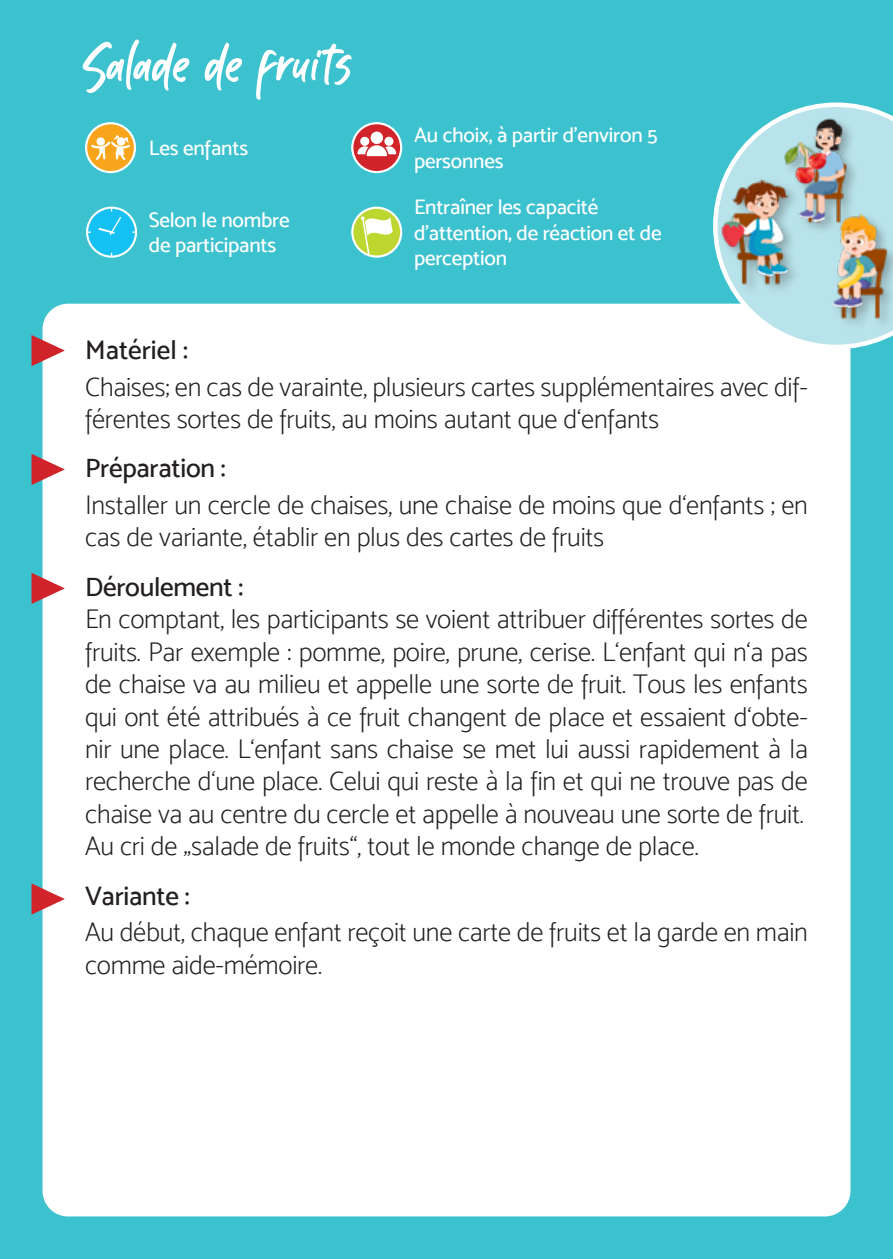
<style>
.page{position:relative;width:893px;height:1259px;background:#3cc1ce}
.page>*{position:absolute;margin:0;border:0;box-sizing:border-box;transform-origin:0 0}
.t1{font:81px "Kabut Hitam";color:#fff}
.t2{font:27px/32.4px "Mosk Extra Light 200";letter-spacing:-.01em;color:#231f20}
.t3{font:27px "Mosk Medium 500";letter-spacing:-.01em;color:#231f20}
.t4{font:21px/25.2px "Mosk Medium 500";letter-spacing:-.01em;color:#fff}
</style>
<div class="page">
<div style="left:43px;top:304px;width:807px;height:912px;background:#fff;border-radius:26px"></div>
<svg style="left:32px;top:335px;width:33px;height:31px"></svg>
<svg style="left:32px;top:454px;width:33px;height:31px"></svg>
<svg style="left:32px;top:573px;width:33px;height:31px"></svg>
<svg style="left:32px;top:883px;width:33px;height:31px"></svg>
<svg style="left:86px;top:123px;width:49px;height:49px"></svg>
<div style="left:85px;top:122px;width:51px;height:51px;border:2px solid #fff;border-radius:50%"></div>
<svg style="left:91px;top:135px;width:39px;height:25px"></svg>
<div style="left:87px;top:208px;width:49px;height:49px;background:#15c0f2;border-radius:50%"></div>
<div style="left:86px;top:207px;width:51px;height:51px;border:2px solid #fff;border-radius:50%"></div>
<svg style="left:87px;top:208px;width:36px;height:29px"></svg>
<svg style="left:352px;top:123px;width:49px;height:49px"></svg>
<div style="left:351px;top:122px;width:51px;height:51px;border:2px solid #fff;border-radius:50%"></div>
<svg style="left:357px;top:130px;width:39px;height:26px"></svg>
<svg style="left:352px;top:208px;width:49px;height:49px"></svg>
<div style="left:351px;top:207px;width:51px;height:51px;border:2px solid #fff;border-radius:50%"></div>
<svg style="left:361px;top:216px;width:32px;height:37px"></svg>
<svg style="left:781px;top:331px;width:112px;height:18px"></svg>
<img style="left:696px;top:102px;width:197px;height:227px">
<p class="t1" style="left:85px;top:25px;width:269px">Salade de fruits</p>
<p class="t4" style="left:149px;top:135px;width:101px">Les enfants</p>
<p class="t4" style="left:149px;top:207px;width:142px">Selon le nombre de participants</p>
<p class="t4" style="left:414px;top:123px;width:245px">Au choix, à partir d’environ 5 personnes</p>
<p class="t4" style="left:414px;top:194px;width:249px">Entraîner les capacité d’attention, de réaction et de perception</p>
<p class="t3" style="left:85px;top:334px;width:104px">Matériel :</p>
<p class="t2" style="left:85px;top:370px;width:724px">Chaises; en cas de varainte, plusieurs cartes supplémentaires avec dif&shy;férentes sortes de fruits, au moins autant que d‘enfants</p>
<p class="t3" style="left:85px;top:452px;width:142px">Préparation :</p>
<p class="t2" style="left:85px;top:489px;width:724px">Installer un cercle de chaises, une chaise de moins que d‘enfants ; en cas de variante, établir en plus des cartes de fruits</p>
<p class="t3" style="left:85px;top:571px;width:160px">Déroulement :</p>
<p class="t2" style="left:85px;top:603px;width:724px;text-align:justify">En comptant, les participants se voient attribuer différentes sortes de fruits. Par exemple : pomme, poire, prune, cerise. L‘enfant qui n‘a pas de chaise va au milieu et appelle une sorte de fruit. Tous les enfants qui ont été attribués à ce fruit changent de place et essaient d‘obte&shy;nir une place. L‘enfant sans chaise se met lui aussi rapidement à la recherche d‘une place. Celui qui reste à la fin et qui ne trouve pas de chaise va au centre du cercle et appelle à nouveau une sorte de fruit.</p>
<p class="t2" style="left:85px;top:830px;width:94px">Au cri de</p>
<p class="t2" style="left:191px;top:830px;width:509px">salade de fruits“, tout le monde change de place.</p>
<p class="t2" style="left:184px;top:845px;width:9px">”</p>
<p class="t3" style="left:85px;top:879px;width:106px">Variante :</p>
<p class="t2" style="left:85px;top:916px;width:724px">Au début, chaque enfant reçoit une carte de fruits et la garde en main comme aide-mémoire.</p>
</div>
